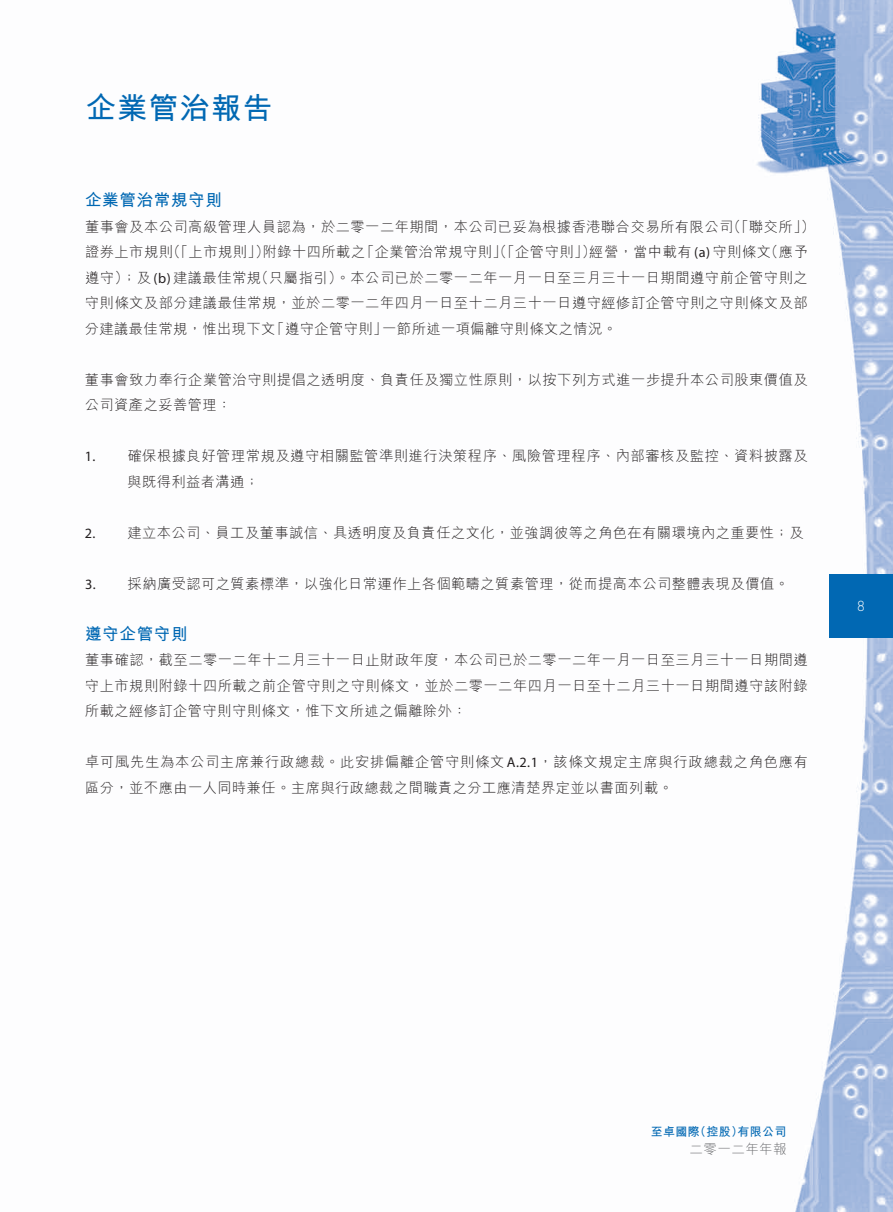
<style>
.page{position:relative;width:893px;height:1212px;background:#fff}
.page>*{position:absolute;margin:0;border:0;box-sizing:border-box;transform-origin:0 0}
.t1{font:700 30px "M Hei HK";letter-spacing:.045em;color:#0168b3}
.t2{font:700 16.5px "M Hei HK";letter-spacing:.045em;color:#0168b3}
.t3{font:300 14.25px/25.5px "M Hei HK";letter-spacing:.035em;color:#231f20}
.t4{font:300 14.25px/25.5px "M Hei HK";letter-spacing:.055em;color:#231f20}
.t5{font:300 13.5px "M Hei HK";letter-spacing:.03em;color:#6c6d70}
.t6{font:300 13.5px "Futura";color:#fff}
.t7{font:700 12px "M Hei HK";letter-spacing:.03em;color:#0168b3}
.s1{font-family:"Myriad";font-weight:400}
</style>
<div class="page">
<img style="left:756px;top:0;width:137px;height:1212px">
<div style="left:829px;top:574px;width:64px;height:64px;background:#0168b3"></div>
<h1 class="t1" style="left:86px;top:86px;width:188px">企業管治報告</h1>
<p class="t2" style="left:85px;top:188px;width:138px">企業管治常規守則</p>
<p class="t3" style="left:85px;top:213px;width:732px">董事會及本公司高級管理人員認為，於二零一二年期間，本公司已妥為根據香港聯合交易所有限公司（「聯交所」）證券上市規則（「上市規則」）附錄十四所載之「企業管治常規守則」（「企管守則」）經營，當中載有<span class="s1">(a)</span>守則條文（應予遵守）；及<span class="s1">(b)</span>建議最佳常規（只屬指引）。本公司已於二零一二年一月一日至三月三十一日期間遵守前企管守則之守則條文及部分建議最佳常規，並於二零一二年四月一日至十二月三十一日遵守經修訂企管守則之守則條文及部分建議最佳常規，惟出現下文「遵守企管守則」一節所述一項偏離守則條文之情況。</p>
<p class="t3" style="left:85px;top:366px;width:724px">董事會致力奉行企業管治守則提倡之透明度、負責任及獨立性原則，以按下列方式進一步提升本公司股東價值及公司資產之妥善管理：</p>
<p class="t3" style="left:127px;top:443px;width:682px;text-indent:-42px"><span class="s1">1.</span> 確保根據良好管理常規及遵守相關監管準則進行決策程序、風險管理程序、內部審核及監控、資料披露及與既得利益者溝通；</p>
<p class="t3" style="left:85px;top:519px;width:720px"><span class="s1">2.</span> 建立本公司、員工及董事誠信、具透明度及負責任之文化，並強調彼等之角色在有關環境內之重要性；及</p>
<p class="t3" style="left:85px;top:570px;width:705px"><span class="s1">3.</span> 採納廣受認可之質素標準，以強化日常運作上各個範疇之質素管理，從而提高本公司整體表現及價值。</p>
<p class="t2" style="left:85px;top:622px;width:104px">遵守企管守則</p>
<p class="t3" style="left:85px;top:647px;width:724px;text-align:justify">董事確認，截至二零一二年十二月三十一日止財政年度，本公司已於二零一二年一月一日至三月三十一日期間遵守上市規則附錄十四所載之前企管守則之守則條文，並於二零一二年四月一日至十二月三十一日期間遵守該附錄所載之經修訂企管守則守則條文，惟下文所述之偏離除外：</p>
<p class="t4" style="left:85px;top:749px;width:724px">卓可風先生為本公司主席兼行政總裁。此安排偏離企管守則條文<span class="s1">A.2.1</span>，該條文規定主席與行政總裁之角色應有區分，並不應由一人同時兼任。主席與行政總裁之間職責之分工應清楚界定並以書面列載。</p>
<p class="t6" style="left:857px;top:598px;width:10px">8</p>
<p class="t7" style="left:651px;top:1122px;width:137px">至卓國際（控股）有限公司</p>
<p class="t5" style="left:690px;top:1140px;width:99px">二零一二年年報</p>
</div>
